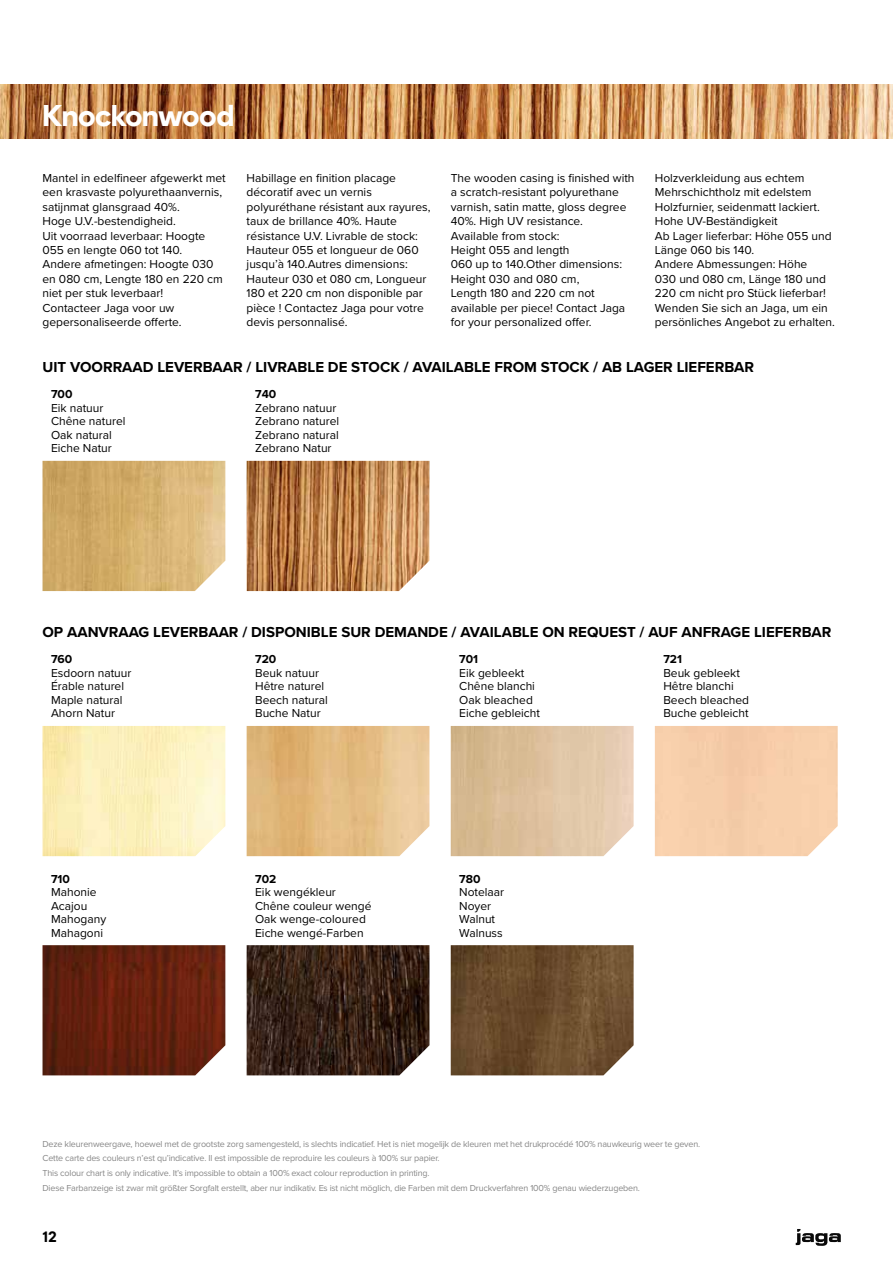
<style>
.page{position:relative;width:893px;height:1263px;background:#fff}
.page>*{position:absolute;margin:0;border:0;box-sizing:border-box;transform-origin:0 0}
.t1{font:700 30px "Rund Display";color:#fff}
.t2{font:700 15px "Proxima Nova";color:#000}
.t3{font:700 15px "Rund Display";color:#000}
.t4{font:12px/14.4px "Proxima Nova";color:#000}
.t5{font:700 12px "Proxima Nova";color:#000}
.t6{font:9px/14.7px "Proxima Nova";letter-spacing:-.02em;color:#878787}
</style>
<div class="page">
<svg style="left:796px;top:1229px;width:45px;height:17px"></svg>
<img style="left:0;top:85px;width:893px;height:53px">
<img style="left:43px;top:461px;width:182px;height:130px">
<img style="left:247px;top:461px;width:182px;height:130px">
<img style="left:43px;top:726px;width:182px;height:130px">
<img style="left:451px;top:726px;width:183px;height:130px">
<img style="left:247px;top:726px;width:182px;height:130px">
<div style="left:655px;top:726px;width:183px;height:130px;background:#f8cfac"></div>
<img style="left:43px;top:945px;width:182px;height:130px">
<img style="left:451px;top:945px;width:183px;height:130px">
<img style="left:247px;top:945px;width:182px;height:130px">
<h1 class="t1" style="left:43px;top:98px;width:193px">Knockonwood</h1>
<p class="t4" style="left:43px;top:170px;width:185px">Mantel in edelfineer afgewerkt met een krasvaste polyurethaanvernis, satijnmat glansgraad 40%.<br>Hoge U.V.-bestendigheid.<br>Uit voorraad leverbaar: Hoogte<br>055 en lengte 060 tot 140.<br>Andere afmetingen: Hoogte 030 en 080 cm, Lengte 180 en 220 cm niet per stuk leverbaar!<br>Contacteer Jaga voor uw gepersonaliseerde offerte.</p>
<p class="t4" style="left:451px;top:170px;width:185px">The wooden casing is finished with a scratch-resistant polyurethane varnish, satin matte, gloss degree<br>40%. High UV resistance.<br>Available from stock:<br>Height 055 and length<br>060 up to 140.Other dimensions:<br>Height 030 and 080 cm,<br>Length 180 and 220 cm not available per piece! Contact Jaga for your personalized offer.</p>
<p class="t4" style="left:655px;top:170px;width:181px">Holzverkleidung aus echtem<br>Mehrschichtholz mit edelstem<br>Holzfurnier, seidenmatt lackiert.<br>Hohe UV-Beständigkeit<br>Ab Lager lieferbar: Höhe 055 und<br>Länge 060 bis 140.<br>Andere Abmessungen: Höhe<br>030 und 080 cm, Länge 180 und<br>220 cm nicht pro Stück lieferbar!<br>Wenden Sie sich an Jaga, um ein persönliches Angebot zu erhalten.</p>
<p class="t4" style="left:247px;top:170px;width:185px">Habillage en finition placage décoratif avec un vernis polyuréthane résistant aux rayures, taux de brillance 40%. Haute résistance U.V. Livrable de stock:<br>Hauteur 055 et longueur de 060 jusqu’à 140.Autres dimensions:<br>Hauteur 030 et 080 cm, Longueur<br>180 et 220 cm non disponible par pièce ! Contactez Jaga pour votre devis personnalisé.</p>
<p class="t2" style="left:43px;top:356px;width:713px">UIT VOORRAAD LEVERBAAR / LIVRABLE DE STOCK / AVAILABLE FROM STOCK / AB LAGER LIEFERBAR</p>
<p class="t5" style="left:51px;top:385px;width:23px">700</p>
<p class="t4" style="left:51px;top:401px;width:76px;line-height:13.5px">Eik natuur<br>Chêne naturel<br>Oak natural<br>Eiche Natur</p>
<p class="t5" style="left:255px;top:385px;width:23px">740</p>
<p class="t4" style="left:255px;top:401px;width:86px;line-height:13.5px">Zebrano natuur<br>Zebrano naturel<br>Zebrano natural<br>Zebrano Natur</p>
<p class="t2" style="left:43px;top:621px;width:790px">OP AANVRAAG LEVERBAAR / DISPONIBLE SUR DEMANDE / AVAILABLE ON REQUEST / AUF ANFRAGE LIEFERBAR</p>
<p class="t5" style="left:459px;top:650px;width:20px">701</p>
<p class="t4" style="left:459px;top:666px;width:82px;line-height:13.5px">Eik gebleekt<br>Chêne blanchi<br>Oak bleached<br>Eiche gebleicht</p>
<p class="t5" style="left:51px;top:650px;width:23px">760</p>
<p class="t4" style="left:51px;top:666px;width:82px;line-height:13.5px">Esdoorn natuur<br>Érable naturel<br>Maple natural<br>Ahorn Natur</p>
<p class="t5" style="left:255px;top:650px;width:23px">720</p>
<p class="t4" style="left:255px;top:666px;width:74px;line-height:13.5px">Beuk natuur<br>Hêtre naturel<br>Beech natural<br>Buche Natur</p>
<p class="t5" style="left:663px;top:650px;width:20px">721</p>
<p class="t4" style="left:663px;top:666px;width:87px;line-height:13.5px">Beuk gebleekt<br>Hêtre blanchi<br>Beech bleached<br>Buche gebleicht</p>
<p class="t5" style="left:51px;top:870px;width:20px">710</p>
<p class="t4" style="left:51px;top:885px;width:57px;line-height:13.5px">Mahonie<br>Acajou<br>Mahogany<br>Mahagoni</p>
<p class="t5" style="left:255px;top:870px;width:23px">702</p>
<p class="t4" style="left:255px;top:885px;width:118px;line-height:13.5px">Eik wengékleur<br>Chêne couleur wengé<br>Oak wenge-coloured<br>Eiche wengé-Farben</p>
<p class="t5" style="left:459px;top:870px;width:23px">780</p>
<p class="t4" style="left:459px;top:885px;width:46px;line-height:13.5px">Notelaar<br>Noyer<br>Walnut<br>Walnuss</p>
<p class="t6" style="left:43px;top:1136px;width:659px">Deze kleurenweergave, hoewel met de grootste zorg samengesteld, is slechts indicatief. Het is niet mogelijk de kleuren met het drukprocédé 100% nauwkeurig weer te geven.<br>Cette carte des couleurs n’est qu’indicative. Il est impossible de reproduire les couleurs à 100% sur papier.<br>This colour chart is only indicative. It’s impossible to obtain a 100% exact colour reproduction in printing.<br>Diese Farbanzeige ist zwar mit größter Sorgfalt erstellt, aber nur indikativ. Es ist nicht möglich, die Farben mit dem Druckverfahren 100% genau wiederzugeben.</p>
<p class="t3" style="left:43px;top:1228px;width:16px">12</p>
</div>
